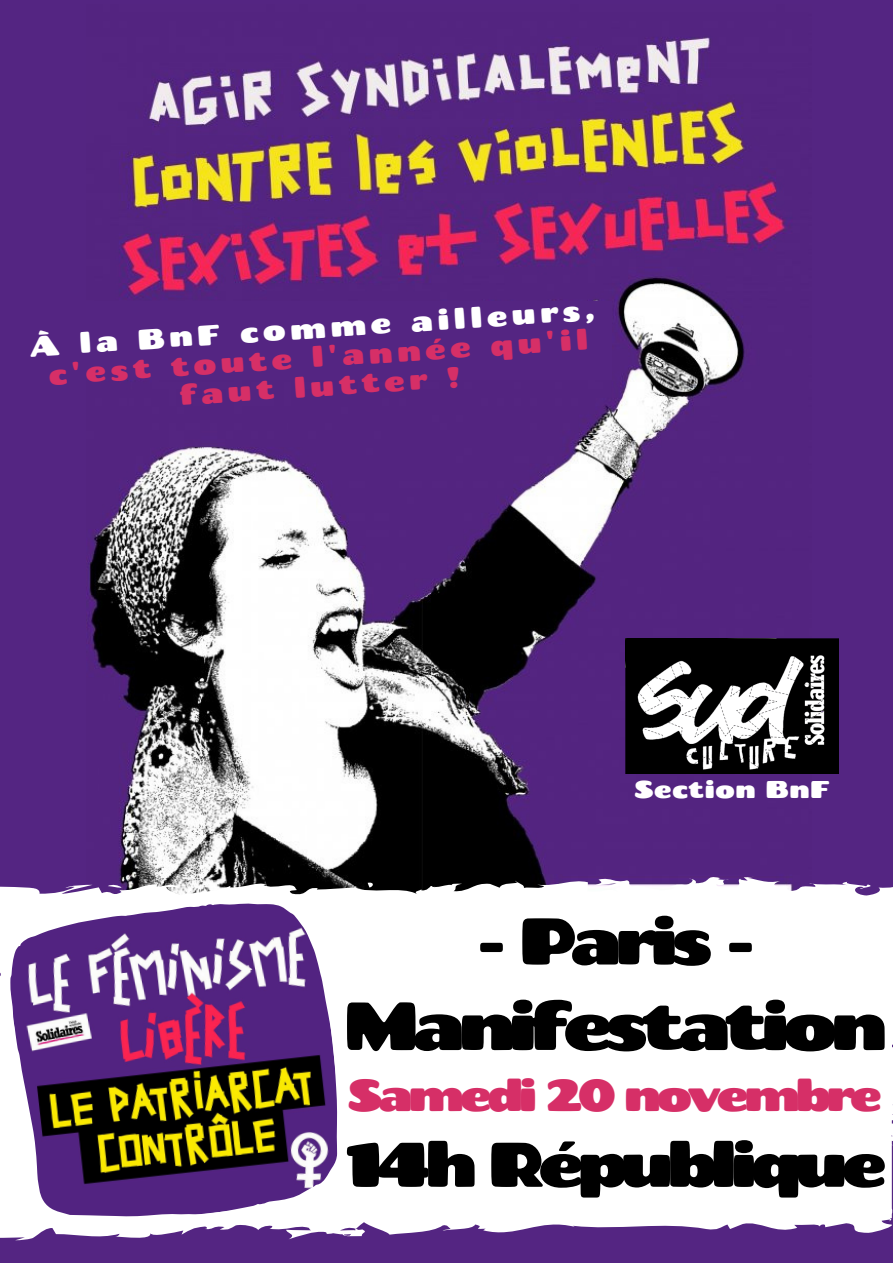
<style>
.page{position:relative;width:893px;height:1263px;background:#542582}
.page>*{position:absolute;margin:0;border:0;box-sizing:border-box;transform-origin:0 0}
.t1{font:67.8px "Chango";letter-spacing:-.12em;color:#000}
.t2{font:65.62px "Chango";letter-spacing:-.12em;color:#000}
.t3{font:62.78px "Chango";letter-spacing:-.12em;color:#000}
.t4{font:44.33px "Chango";letter-spacing:-.12em;color:#d62f67}
.t5{font:28.42px/29.2px "Chango";color:#d62f67;text-align:center}
.t6{font:28.42px "Chango";color:#fff}
.t7{font:24.3px "Chango";color:#fff}
</style>
<div class="page">
<img style="left:86px;top:37px;width:725px;height:837px">
<img style="left:625px;top:638px;width:213px;height:135px">
<svg style="left:0;top:874px;width:893px;height:366px;background:#edeaf1"></svg>
<img style="left:10px;top:903px;width:327px;height:313px">
<div style="left:59px;top:301px;width:553px;height:79px;background:#542582"></div>
<p class="t6" style="left:28px;top:330px;width:569px;rotate:-4deg">À la BnF comme ailleurs,</p>
<p class="t5" style="left:47px;top:360px;width:543px;rotate:-4deg">c'est toute l'année qu'il faut lutter !</p>
<p class="t7" style="left:634px;top:773px;width:197px">Section BnF</p>
<p class="t2" style="left:475px;top:899px;width:284px">- Paris -</p>
<p class="t1" style="left:344px;top:982px;width:546px">Manifestation</p>
<p class="t4" style="left:347px;top:1067px;width:537px">Samedi 20 novembre</p>
<p class="t3" style="left:344px;top:1124px;width:544px">14h République</p>
</div>
